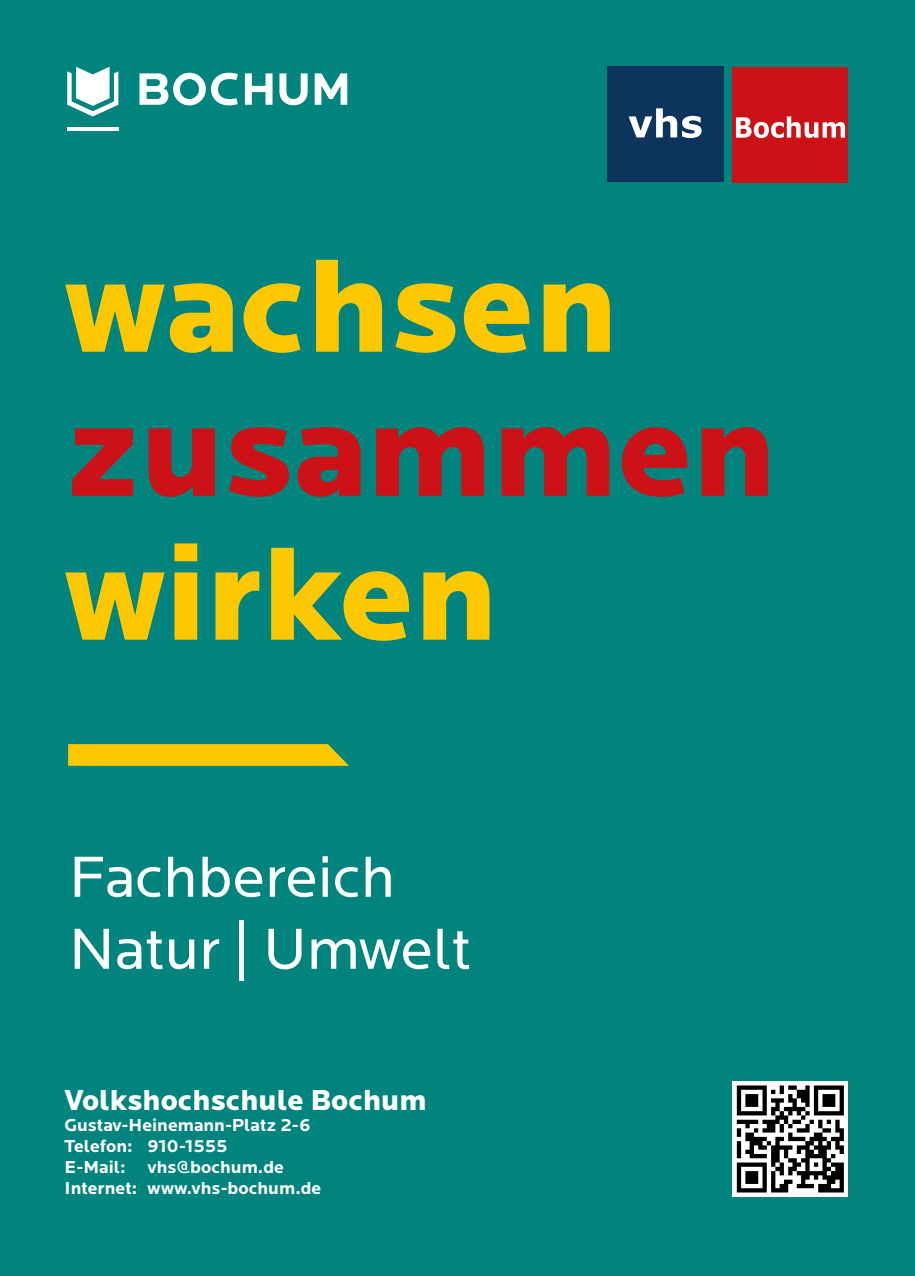
<style>
.page{position:relative;width:915px;height:1276px;background:#fff}
.page>*{position:absolute;margin:0;border:0;box-sizing:border-box;transform-origin:0 0}
.t1{font:900 138px "Locator";color:#fec800}
.t2{font:900 138px "Locator";color:#cc1216}
.t3{font:60px/72px "Locator";color:#fff}
.t4{font:900 30px "Locator";color:#fff}
.t5{font:700 18px/21px "Locator";color:#fff}
</style>
<div class="page">
<div style="left:0;top:0;width:914px;height:1276px;background:#00847d"></div>
<svg style="left:139px;top:73px;width:208px;height:32px"></svg>
<hr style="left:67px;top:127px;width:51px;height:4px;background:#fff">
<svg style="left:67px;top:67px;width:51px;height:49px"></svg>
<div style="left:732px;top:67px;width:115px;height:115px;background:#cc1216"></div>
<svg style="left:736px;top:116px;width:108px;height:22px"></svg>
<div style="left:607px;top:67px;width:116px;height:115px;background:#0d345d"></div>
<svg style="left:628px;top:108px;width:73px;height:30px"></svg>
<svg style="left:68px;top:744px;width:281px;height:22px;background:#f1c406"></svg>
<div style="left:732px;top:1081px;width:115px;height:115px;background:#fff"></div>
<svg style="left:736px;top:1085px;width:107px;height:107px"></svg>
<h1 class="t1" style="left:64px;top:223px;width:555px">wachsen</h1>
<h1 class="t2" style="left:64px;top:367px;width:713px">zusammen</h1>
<h1 class="t1" style="left:64px;top:511px;width:435px">wirken</h1>
<h2 class="t3" style="left:69px;top:842px;width:404px">Fachbereich<br>Natur | Umwelt</h2>
<h3 class="t4" style="left:64px;top:1082px;width:363px">Volkshochschule Bochum</h3>
<p class="t5" style="left:64px;top:1115px;width:258px">Gustav-Heinemann-Platz 2-6<br>Telefon: 910-1555<br>E-Mail: vhs@bochum.de<br>Internet: www.vhs-bochum.de</p>
</div>
